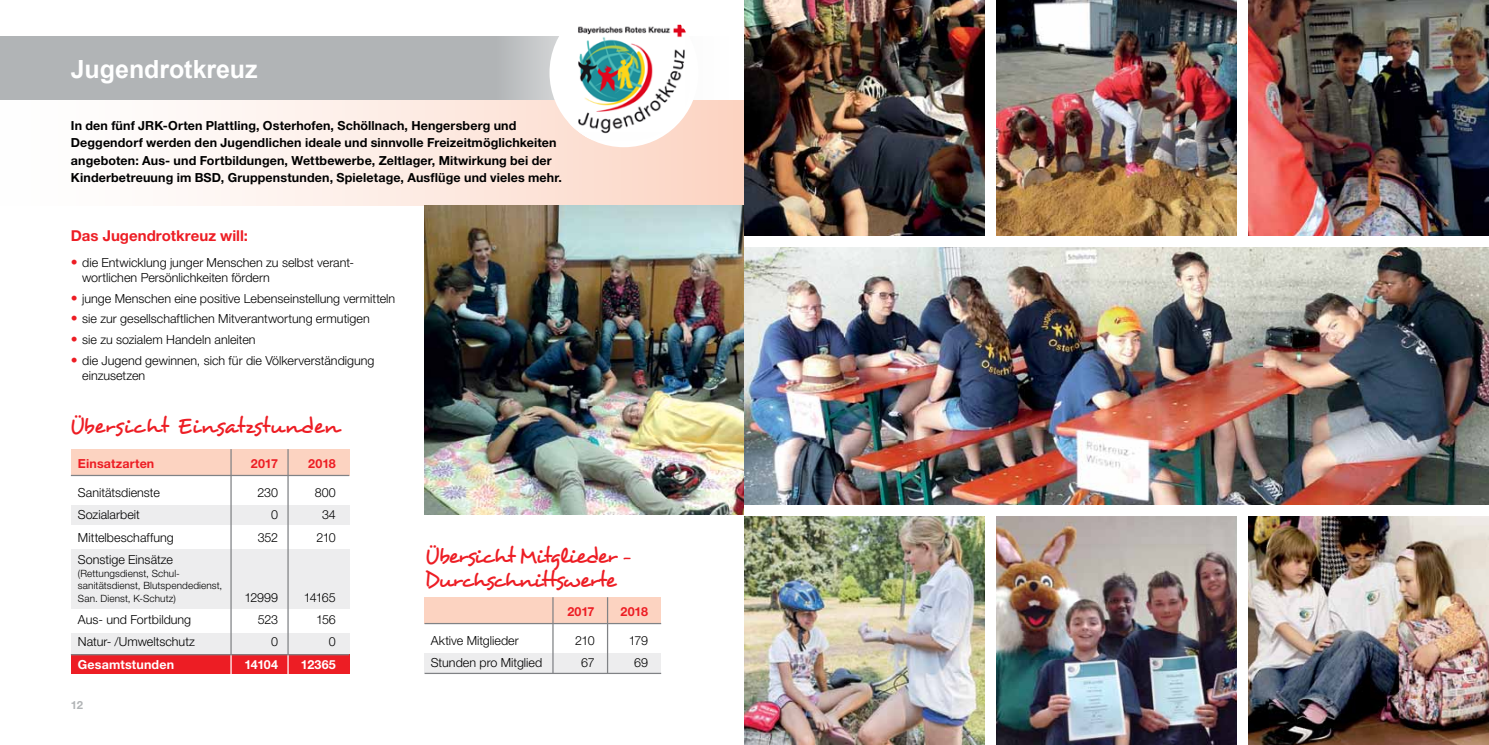
<style>
.page{position:relative;width:1489px;height:745px;background:#fff}
.page>*{position:absolute;margin:0;border:0;box-sizing:border-box;transform-origin:0 0}
.t1{font:700 25px "Arial";letter-spacing:-.005em;color:#fff}
.t2{font:22.5px/23.8px "Desyrel";letter-spacing:-.035em;color:#ed1d24}
.t3{font:22.5px "Desyrel";letter-spacing:-.005em;color:#ed1d24}
.t4{font:700 15px "Helvetica Neue";color:#ed1d24}
.t5{font:300 12.5px/15px "Helvetica Neue";color:#000}
.t6{font:700 12.5px/17.5px "Helvetica Neue";letter-spacing:.01em;color:#000}
.t7{font:700 12.5px "Helvetica Neue";letter-spacing:.01em;color:#ed1d24}
.t8{font:700 12.5px "Helvetica Neue";letter-spacing:.01em;color:#fff}
.t9{font:700 11.25px "Helvetica Neue";color:#b1b4b6}
.t10{font:300 10px/12.5px "Helvetica Neue";letter-spacing:.01em;color:#000}
.s1{font-size:13.75px;color:#ed1d24}
</style>
<div class="page">
<div style="left:0;top:100px;width:744px;height:106px;background:linear-gradient(to right,#fff,#fcd6c5)"></div>
<svg style="left:0;top:36px;width:549px;height:64px;background:#b2b5b7"></svg>
<div style="left:69px;top:56px;width:191px;height:30px;background:#b1b4b6"></div>
<div style="left:71px;top:632px;width:278px;height:22px;background:#ededee"></div>
<div style="left:71px;top:449px;width:278px;height:27px;background:#fcd3c1"></div>
<div style="left:71px;top:504px;width:278px;height:20px;background:#ededee"></div>
<div style="left:71px;top:654px;width:278px;height:19px;background:#ed1d24"></div>
<div style="left:71px;top:548px;width:278px;height:60px;background:#ededee"></div>
<hr style="left:230px;top:449px;width:2px;height:205px;background:#808285">
<hr style="left:230px;top:654px;width:2px;height:20px;background:#fff">
<hr style="left:287px;top:449px;width:2px;height:205px;background:#808285">
<hr style="left:287px;top:654px;width:2px;height:20px;background:#fff">
<hr style="left:71px;top:474px;width:278px;height:2px;background:#808285">
<hr style="left:71px;top:653px;width:278px;height:2px;background:#808285">
<div style="left:424px;top:597px;width:237px;height:26px;background:#fcd3c1"></div>
<div style="left:424px;top:652px;width:237px;height:20px;background:#ededee"></div>
<hr style="left:552px;top:597px;width:1px;height:76px;background:#808285">
<hr style="left:607px;top:597px;width:1px;height:76px;background:#808285">
<hr style="left:424px;top:622px;width:237px;height:1px;background:#808285">
<hr style="left:424px;top:672px;width:237px;height:1px;background:#808285">
<img style="left:424px;top:206px;width:320px;height:308px">
<img style="left:744px;top:0;width:241px;height:236px">
<img style="left:1248px;top:0;width:240px;height:236px">
<svg style="left:549px;top:24px;width:149px;height:123px"></svg>
<img style="left:570px;top:25px;width:120px;height:115px">
<img style="left:996px;top:0;width:241px;height:236px">
<img style="left:1248px;top:516px;width:240px;height:228px">
<img style="left:744px;top:247px;width:744px;height:258px">
<img style="left:744px;top:516px;width:241px;height:228px">
<img style="left:996px;top:516px;width:241px;height:228px">
<h1 class="t1" style="left:71px;top:51px;width:188px">Jugendrotkreuz</h1>
<p class="t6" style="left:71px;top:116px;width:492px">In den fünf JRK-Orten Plattling, Osterhofen, Schöllnach, Hengersberg und Deggendorf werden den Jugendlichen ideale und sinnvolle Freizeitmöglichkeiten angeboten: Aus- und Fortbildungen, Wettbewerbe, Zeltlager, Mitwirkung bei der Kinderbetreuung im BSD, Gruppenstunden, Spieletage, Ausflüge und vieles mehr.</p>
<p class="t4" style="left:71px;top:227px;width:179px">Das Jugendrotkreuz will:</p>
<p class="t5" style="left:82px;top:255px;width:273px;text-indent:-11px"><span class="s1">•</span> die Entwicklung junger Menschen zu selbst verant&shy;wortlichen Persönlichkeiten fördern</p>
<p class="t5" style="left:71px;top:290px;width:326px"><span class="s1">•</span> junge Menschen eine positive Lebenseinstellung vermitteln</p>
<p class="t5" style="left:71px;top:311px;width:300px"><span class="s1">•</span> sie zur gesellschaftlichen Mitverantwortung ermutigen</p>
<p class="t5" style="left:71px;top:331px;width:186px"><span class="s1">•</span> sie zu sozialem Handeln anleiten</p>
<p class="t5" style="left:82px;top:352px;width:294px;text-indent:-11px"><span class="s1">•</span> die Jugend gewinnen, sich für die Völkerverständigung einzusetzen</p>
<h2 class="t3" style="left:69px;top:412px;width:271px">Übersicht Einsatzstunden</h2>
<p class="t7" style="left:78px;top:455px;width:78px">Einsatzarten</p>
<p class="t7" style="left:251px;top:455px;width:29px">2017</p>
<p class="t7" style="left:308px;top:455px;width:29px">2018</p>
<p class="t5" style="left:78px;top:484px;width:83px">Sanitätsdienste</p>
<p class="t5" style="left:257px;top:484px;width:22px">230</p>
<p class="t5" style="left:315px;top:484px;width:23px">800</p>
<p class="t5" style="left:78px;top:507px;width:63px">Sozialarbeit</p>
<p class="t5" style="left:271px;top:507px;width:8px">0</p>
<p class="t5" style="left:322px;top:507px;width:15px">34</p>
<p class="t5" style="left:78px;top:529px;width:97px">Mittelbeschaffung</p>
<p class="t5" style="left:258px;top:529px;width:22px">352</p>
<p class="t5" style="left:316px;top:529px;width:21px">210</p>
<p class="t5" style="left:78px;top:551px;width:97px">Sonstige Einsätze</p>
<p class="t10" style="left:78px;top:566px;width:146px">(Rettungsdienst, Schul&shy;sanitätsdienst, Blutspendedienst,<br>San. Dienst, K-Schutz)</p>
<p class="t5" style="left:244px;top:589px;width:35px">12999</p>
<p class="t5" style="left:304px;top:589px;width:33px">14165</p>
<p class="t5" style="left:78px;top:611px;width:115px">Aus- und Fortbildung</p>
<p class="t5" style="left:258px;top:611px;width:22px">523</p>
<p class="t5" style="left:316px;top:611px;width:21px">156</p>
<p class="t5" style="left:78px;top:633px;width:118px">Natur- /Umweltschutz</p>
<p class="t5" style="left:271px;top:633px;width:8px">0</p>
<p class="t5" style="left:329px;top:633px;width:8px">0</p>
<p class="t8" style="left:78px;top:656px;width:98px">Gesamtstunden</p>
<p class="t8" style="left:245px;top:656px;width:35px">14104</p>
<p class="t8" style="left:301px;top:656px;width:37px">12365</p>
<p class="t9" style="left:71px;top:698px;width:14px">12</p>
<h2 class="t2" style="left:424px;top:544px;width:208px">Übersicht Mitglieder –<br>Durchschnittswerte</h2>
<p class="t7" style="left:567px;top:603px;width:29px">2017</p>
<p class="t7" style="left:620px;top:603px;width:29px">2018</p>
<p class="t5" style="left:430px;top:632px;width:90px">Aktive Mitglieder</p>
<p class="t5" style="left:575px;top:632px;width:21px">210</p>
<p class="t5" style="left:628px;top:632px;width:21px">179</p>
<p class="t5" style="left:430px;top:654px;width:113px">Stunden pro Mitglied</p>
<p class="t5" style="left:581px;top:654px;width:15px">67</p>
<p class="t5" style="left:634px;top:654px;width:15px">69</p>
</div>
